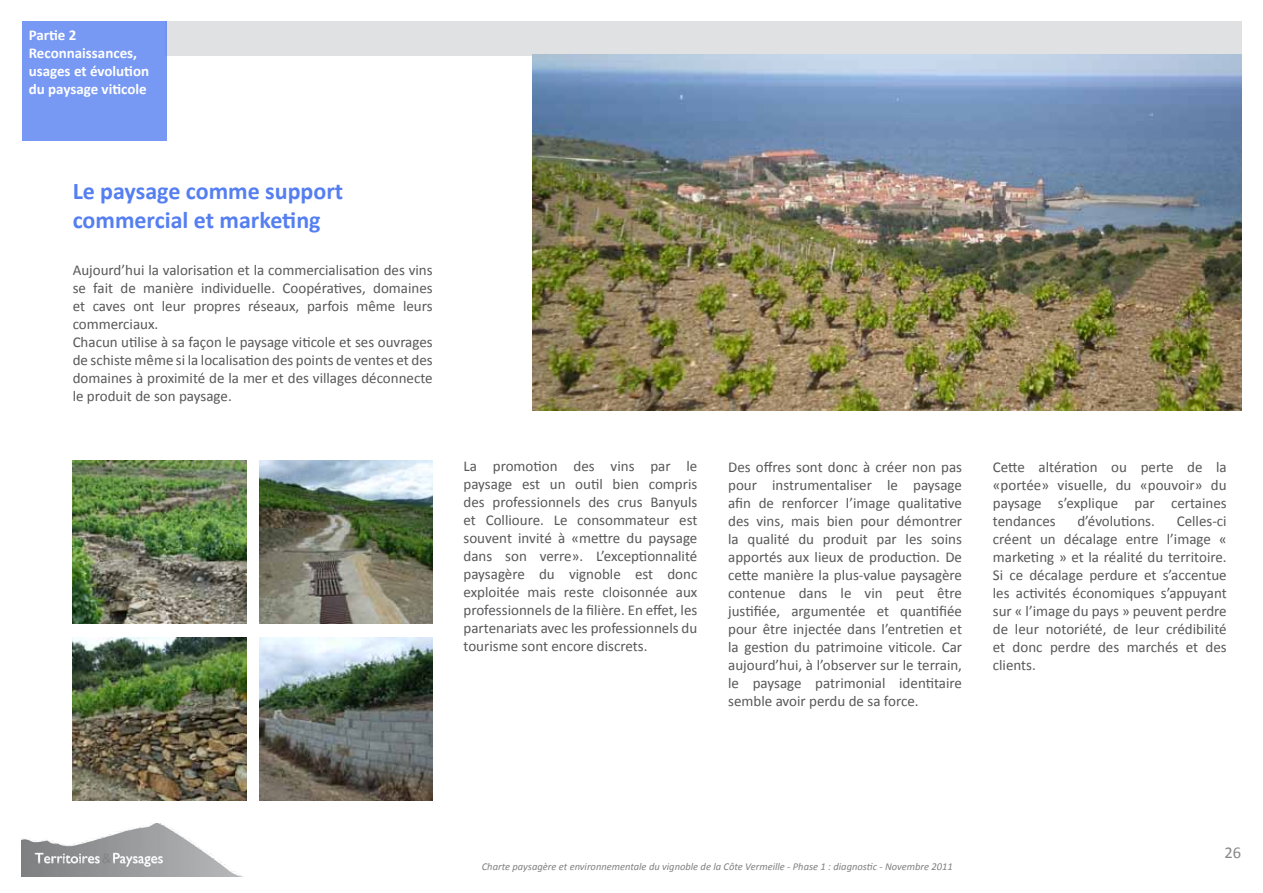
<style>
.page{position:relative;width:1263px;height:893px;background:#fff}
.page>*{position:absolute;margin:0;border:0;box-sizing:border-box;transform-origin:0 0}
.t1{font:700 24px/28.8px "Calibri";color:#557ff1}
.t2{font:16.5px "Calibri";color:#87888a}
.t3{font:15px/18px "Calibri";color:#58585a;text-align:justify}
.t4{font:700 15px/18px "Calibri";letter-spacing:-.01em;color:#fff}
.t5{font:italic 10.5px "Calibri";color:#808080}
</style>
<div class="page">
<div style="left:166px;top:21px;width:1076px;height:35px;background:#e0e1e2"></div>
<div style="left:22px;top:21px;width:145px;height:120px;background:#7798f3"></div>
<img style="left:21px;top:824px;width:222px;height:53px">
<img style="left:532px;top:54px;width:710px;height:357px">
<img style="left:73px;top:460px;width:173px;height:163px">
<img style="left:73px;top:638px;width:173px;height:162px">
<img style="left:259px;top:638px;width:174px;height:162px">
<img style="left:259px;top:461px;width:174px;height:162px">
<p class="t4" style="left:29px;top:26px;width:122px">Partie 2<br>Reconnaissances, usages et évolution du paysage viticole</p>
<h1 class="t1" style="left:73px;top:177px;width:272px">Le paysage comme support commercial et marketing</h1>
<p class="t3" style="left:73px;top:261px;width:362px;text-align:left">Aujourd’hui la valorisation et la commercialisation des vins se fait de manière individuelle. Coopératives, domaines et caves ont leur propres réseaux, parfois même leurs commerciaux.<br>Chacun utilise à sa façon le paysage viticole et ses ouvrages de schiste même si la localisation des points de ventes et des domaines à proximité de la mer et des villages déconnecte le produit de son paysage.</p>
<p class="t3" style="left:463px;top:457px;width:235px">La promotion des vins par le paysage est un outil bien compris des professionnels des crus Banyuls et Collioure. Le consommateur est souvent invité à «mettre du paysage dans son verre». L’exceptionnalité paysagère du vignoble est donc exploitée mais reste cloisonnée aux professionnels de la filière. En effet, les partenariats avec les professionnels du tourisme sont encore discrets.</p>
<p class="t3" style="left:728px;top:458px;width:235px">Des offres sont donc à créer non pas pour instrumentaliser le paysage afin de renforcer l’image qualitative des vins, mais bien pour démontrer la qualité du produit par les soins apportés aux lieux de production. De cette manière la plus-value paysagère contenue dans le vin peut être justifiée, argumentée et quantifiée pour être injectée dans l’entretien et la gestion du patrimoine viticole. Car aujourd’hui, à l’observer sur le terrain, le paysage patrimonial identitaire semble avoir perdu de sa force.</p>
<p class="t3" style="left:993px;top:458px;width:235px">Cette altération ou perte de la «portée» visuelle, du «pouvoir» du paysage s’explique par certaines tendances</p>
<p class="t3" style="left:1077px;top:512px;width:79px">d’évolutions.</p>
<p class="t3" style="left:993px;top:512px;width:235px;text-indent:184px">Celles-ci créent un décalage entre l’image « marketing » et la réalité du territoire.<br>Si ce décalage perdure et s’accentue les activités économiques s’appuyant sur « l’image du pays » peuvent perdre de leur notoriété, de leur crédibilité et donc perdre des marchés et des clients.</p>
<p class="t5" style="left:482px;top:859px;width:472px">Charte paysagère et environnementale du vignoble de la Côte Vermeille - Phase 1 : diagnostic - Novembre 2011</p>
<p class="t2" style="left:1224px;top:842px;width:18px">26</p>
</div>
